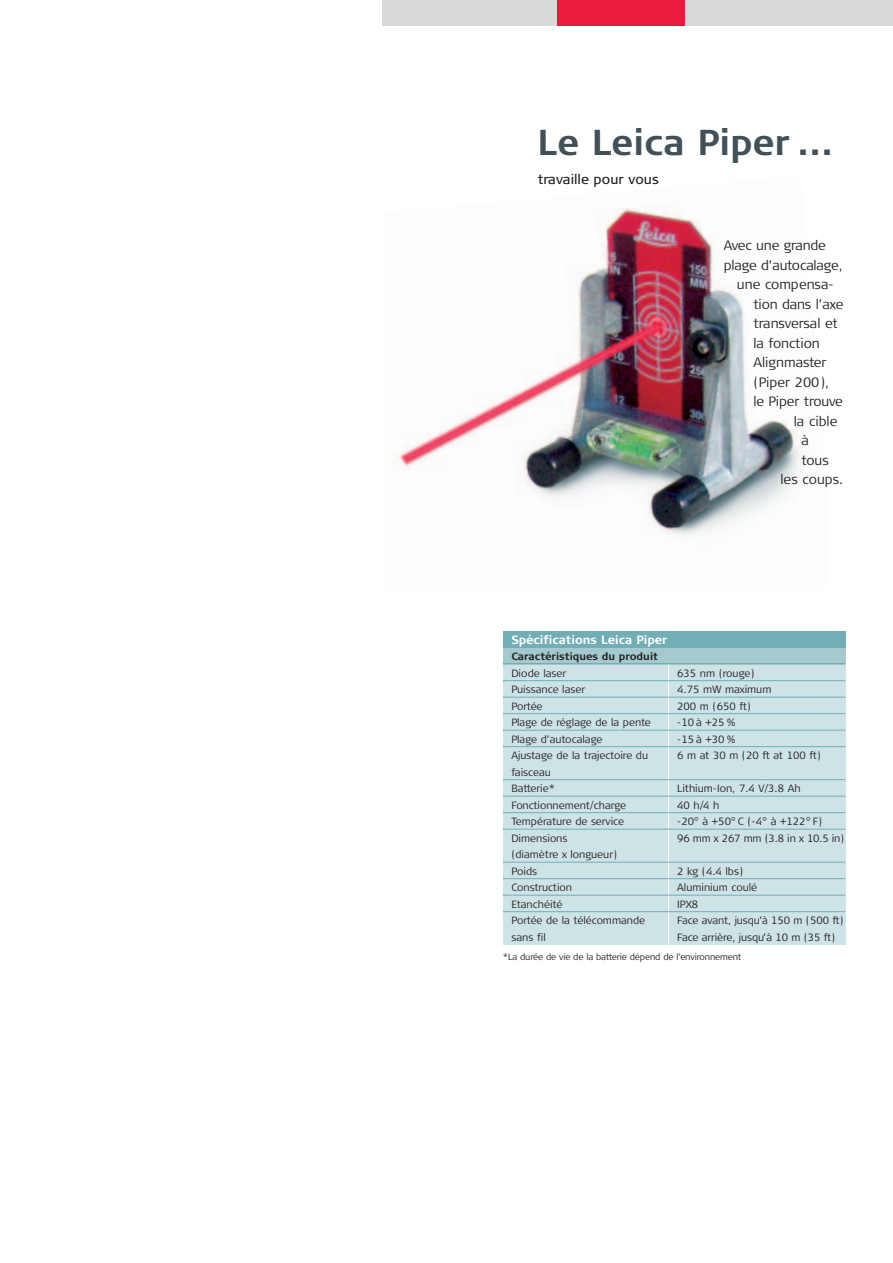
<style>
.page{position:relative;width:893px;height:1263px;background:#fff}
.page>*{position:absolute;margin:0;border:0;box-sizing:border-box;transform-origin:0 0}
.t1{font:700 36px "Signa Column";color:#425159}
.t2{font:300 13.5px "Signa Column";letter-spacing:-.01em;color:#231f20}
.t3{font:13.5px "Signa Column";color:#231f20}
.t4{font:700 12px "Signa Column";color:#fff}
.t5{font:300 10.5px/16.5px "Signa Column";color:#231f20}
.t6{font:700 10.5px "Signa Column";color:#231f20}
.t7{font:300 10.5px "Signa Column";letter-spacing:-.02em;color:#231f20}
.t8{font:300 9px "Signa Column";letter-spacing:-.015em;color:#231f20}
</style>
<div class="page">
<div style="left:383px;top:0;width:510px;height:26px;background:#d8d9db"></div>
<div style="left:557px;top:0;width:128px;height:26px;background:#ed1a40"></div>
<img style="left:399px;top:208px;width:402px;height:328px">
<div style="left:503px;top:631px;width:342px;height:17px;background:#72aeb6"></div>
<div style="left:503px;top:648px;width:342px;height:16px;background:#a4cad0"></div>
<div style="left:503px;top:664px;width:342px;height:281px;background:#cee3e6"></div>
<hr style="left:668px;top:664px;width:1px;height:286px;background:#fff">
<hr style="left:503px;top:663px;width:342px;height:1px;background:#72aeb6">
<hr style="left:503px;top:680px;width:342px;height:1px;background:#72aeb6">
<hr style="left:503px;top:697px;width:342px;height:1px;background:#72aeb6">
<hr style="left:503px;top:713px;width:342px;height:1px;background:#72aeb6">
<hr style="left:503px;top:730px;width:342px;height:1px;background:#72aeb6">
<hr style="left:503px;top:746px;width:342px;height:1px;background:#72aeb6">
<hr style="left:503px;top:779px;width:342px;height:1px;background:#72aeb6">
<hr style="left:503px;top:796px;width:342px;height:1px;background:#72aeb6">
<hr style="left:503px;top:812px;width:342px;height:1px;background:#72aeb6">
<hr style="left:503px;top:829px;width:342px;height:1px;background:#72aeb6">
<hr style="left:503px;top:862px;width:342px;height:1px;background:#72aeb6">
<hr style="left:503px;top:878px;width:342px;height:1px;background:#72aeb6">
<hr style="left:503px;top:895px;width:342px;height:1px;background:#72aeb6">
<hr style="left:503px;top:911px;width:342px;height:1px;background:#72aeb6">
<h1 class="t1" style="left:538px;top:122px;width:297px">Le Leica Piper ...</h1>
<p class="t3" style="left:538px;top:172px;width:122px">travaille pour vous</p>
<p class="t2" style="left:724px;top:238px;width:104px">Avec une grande</p>
<p class="t2" style="left:724px;top:257px;width:121px">plage d’autocalage,</p>
<p class="t2" style="left:737px;top:277px;width:99px">une compensa-</p>
<p class="t2" style="left:753px;top:296px;width:91px">tion dans l’axe</p>
<p class="t2" style="left:753px;top:316px;width:86px">transversal et</p>
<p class="t2" style="left:753px;top:335px;width:68px">la fonction</p>
<p class="t2" style="left:753px;top:355px;width:75px">Alignmaster</p>
<p class="t2" style="left:753px;top:374px;width:77px">(Piper 200),</p>
<p class="t2" style="left:753px;top:394px;width:91px">le Piper trouve</p>
<p class="t2" style="left:794px;top:413px;width:45px">la cible</p>
<p class="t2" style="left:801px;top:433px;width:9px">à</p>
<p class="t2" style="left:801px;top:452px;width:29px">tous</p>
<p class="t2" style="left:780px;top:472px;width:64px">les coups.</p>
<p class="t4" style="left:511px;top:633px;width:157px">Spécifications Leica Piper</p>
<p class="t6" style="left:511px;top:651px;width:148px">Caractéristiques du produit</p>
<p class="t5" style="left:511px;top:665px;width:57px">Diode laser</p>
<p class="t5" style="left:677px;top:665px;width:79px">635 nm (rouge)</p>
<p class="t5" style="left:511px;top:682px;width:75px">Puissance laser</p>
<p class="t5" style="left:677px;top:682px;width:96px">4.75 mW maximum</p>
<p class="t5" style="left:511px;top:698px;width:33px">Portée</p>
<p class="t5" style="left:677px;top:698px;width:75px">200 m (650 ft)</p>
<p class="t5" style="left:511px;top:715px;width:156px">Plage de réglage de la pente -</p>
<p class="t5" style="left:681px;top:715px;width:55px">10 à +25 %</p>
<p class="t5" style="left:511px;top:731px;width:93px">Plage d’autocalage</p>
<p class="t5" style="left:677px;top:731px;width:60px">- 15 à +30 %</p>
<p class="t5" style="left:511px;top:748px;width:138px">Ajustage de la trajectoire du</p>
<p class="t5" style="left:677px;top:748px;width:145px">6 m at 30 m (20 ft at 100 ft)</p>
<p class="t5" style="left:511px;top:764px;width:45px">faisceau<br>Batterie*</p>
<p class="t5" style="left:677px;top:781px;width:125px">Lithium- Ion, 7.4 V/3.8 Ah</p>
<p class="t5" style="left:511px;top:797px;width:116px">Fonctionnement/charge</p>
<p class="t5" style="left:677px;top:797px;width:44px">40 h/4 h</p>
<p class="t5" style="left:511px;top:813px;width:142px">Température de service -</p>
<p class="t5" style="left:681px;top:813px;width:142px">20° à +50° C (-4° à +122° F)</p>
<p class="t5" style="left:511px;top:830px;width:58px">Dimensions</p>
<p class="t7" style="left:677px;top:832px;width:169px">96 mm x 267 mm (3.8 in x 10.5 in)</p>
<p class="t5" style="left:511px;top:846px;width:107px">(diamètre x longueur)<br>Poids</p>
<p class="t5" style="left:677px;top:863px;width:68px">2 kg (4.4 lbs)</p>
<p class="t5" style="left:511px;top:879px;width:62px">Construction</p>
<p class="t5" style="left:677px;top:879px;width:82px">Aluminium coulé</p>
<p class="t5" style="left:511px;top:896px;width:52px">Etanchéité</p>
<p class="t5" style="left:677px;top:896px;width:23px">IPX8</p>
<p class="t5" style="left:511px;top:912px;width:135px">Portée de la télécommande</p>
<p class="t5" style="left:677px;top:912px;width:168px">Face avant, jusqu’à 150 m (500 ft)</p>
<p class="t5" style="left:511px;top:929px;width:36px">sans fil</p>
<p class="t5" style="left:677px;top:929px;width:160px">Face arrière, jusqu’à 10 m (35 ft)</p>
<p class="t8" style="left:503px;top:952px;width:240px">*La durée de vie de la batterie dépend de l’environnement</p>
</div>
